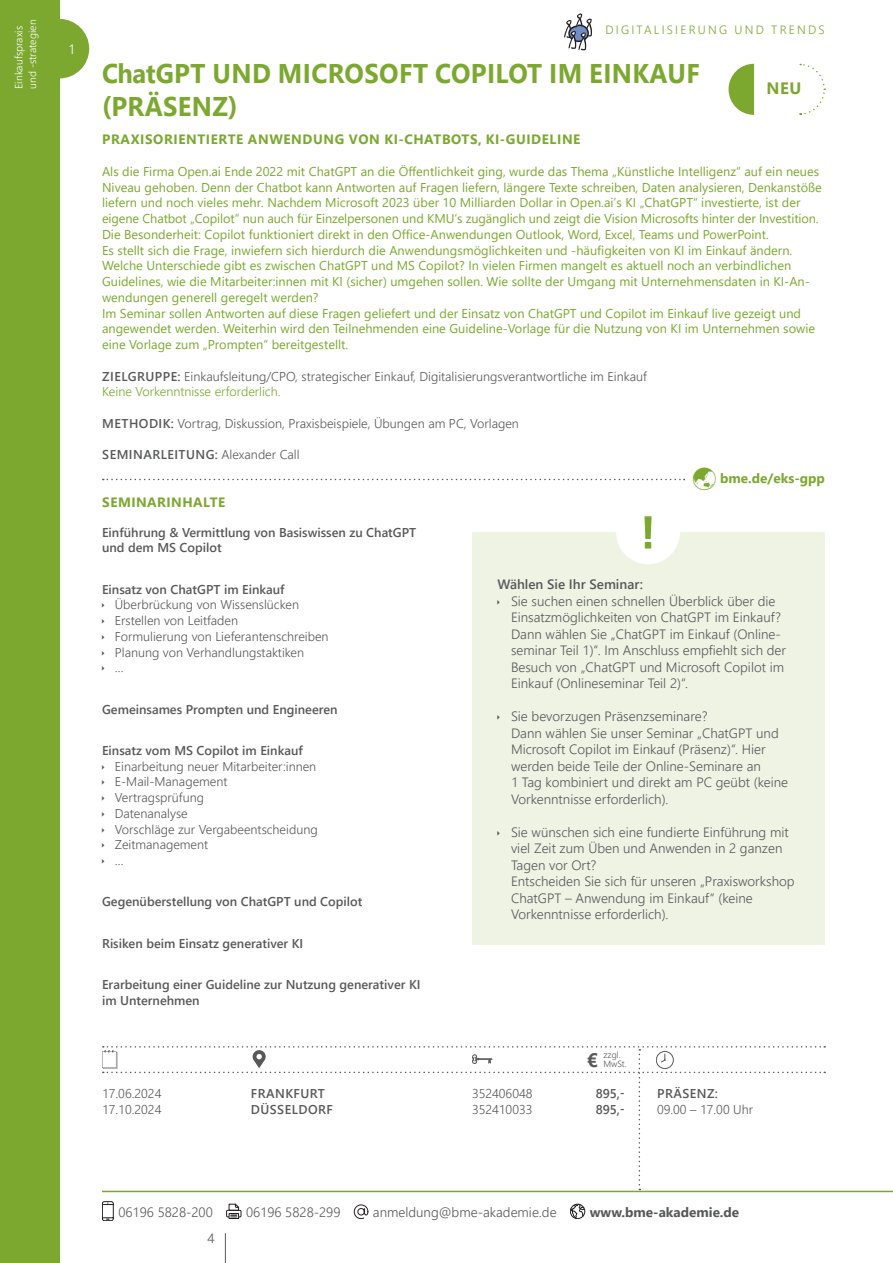
<style>
.page{position:relative;width:893px;height:1263px;background:#fff}
.page>*{position:absolute;margin:0;border:0;box-sizing:border-box;transform-origin:0 0}
.t1{font:700 27px/33px "Segoe UI";letter-spacing:.015em;color:#7ca830;scale:.95 1}
.t2{font:700 19.5px "Segoe UI";color:#57585a}
.t3{font:700 16.5px "Segoe UI";color:#7ca830}
.t4{font:300 13.5px/16.5px "Segoe UI";color:#57585a}
.t5{font:700 13.5px "Segoe UI";letter-spacing:.045em;color:#7ca830}
.t6{font:600 13.5px "Segoe UI";color:#57585a}
.t7{font:700 13.5px "Segoe UI";color:#57585a}
.t8{font:700 13.5px "Segoe UI";color:#7ca830}
.t9{font:300 13.5px "Segoe UI";color:#fff}
.t10{font:12.75px/15.8px "Segoe UI";color:#7ca830}
.t11{font:300 12.75px/15.8px "Segoe UI";color:#57585a}
.t12{font:600 12.75px/15.8px "Segoe UI";color:#57585a}
.t13{font:600 12.75px "Segoe UI";letter-spacing:.035em;color:#57585a}
.t14{font:300 12px "Segoe UI";letter-spacing:.185em;color:#7ca830}
.t15{font:300 10.5px/13.5px "Segoe UI";color:#fff}
.t16{font:300 9px/9px "Segoe UI";color:#57585a}
.s1{font-weight:600}
.s2{color:#7ca830}
.s3{font-weight:300}
</style>
<div class="page">
<hr style="left:102px;top:1191px;width:791px;height:1px;background:#7ca830">
<svg style="left:102px;top:1046px;width:723px;height:144px"></svg>
<div style="left:30px;top:19px;width:59px;height:59px;background:#7ca830;border-radius:50%"></div>
<div style="left:0;top:0;width:60px;height:1263px;background:#7ca830"></div>
<hr style="left:225px;top:1233px;width:1px;height:30px;background:#57585a">
<svg style="left:102px;top:1201px;width:12px;height:20px"></svg>
<div style="left:226px;top:1210px;width:15px;height:7px;border:1px solid #231f20"></div>
<svg style="left:229px;top:1204px;width:10px;height:15px"></svg>
<svg style="left:354px;top:1205px;width:14px;height:14px"></svg>
<svg style="left:570px;top:1204px;width:15px;height:15px"></svg>
<div style="left:570px;top:1204px;width:15px;height:15px;border:1px solid #231f20;border-radius:50%"></div>
<svg style="left:729px;top:64px;width:25px;height:51px"></svg>
<svg style="left:799px;top:63px;width:27px;height:52px"></svg>
<svg style="left:564px;top:13px;width:28px;height:37px"></svg>
<svg style="left:103px;top:479px;width:582px;height:1px"></svg>
<div style="left:472px;top:532px;width:353px;height:413px;background:#eef3e4"></div>
<div style="left:616px;top:500px;width:64px;height:64px;background:#fff;border-radius:50%"></div>
<svg style="left:644px;top:516px;width:8px;height:32px"></svg>
<p class="t15" style="left:11px;top:89px;width:71px;rotate:-90deg">Einkaufspraxis und -strategien</p>
<p class="t9" style="left:68px;top:37px;width:9px">1</p>
<p class="t14" style="left:605px;top:19px;width:221px">DIGITALISIERUNG UND TRENDS</p>
<h1 class="t1" style="left:102px;top:55px;width:631px">ChatGPT UND MICROSOFT COPILOT IM EINKAUF (PRÄSENZ)</h1>
<p class="t5" style="left:102px;top:127px;width:480px">PRAXISORIENTIERTE ANWENDUNG VON KI-CHATBOTS, KI-GUIDELINE</p>
<p class="t10" style="left:102px;top:162px;width:721px">Als die Firma Open.ai Ende 2022 mit ChatGPT an die Öffentlichkeit ging, wurde das Thema „Künstliche Intelligenz“ auf ein neues Niveau gehoben. Denn der Chatbot kann Antworten auf Fragen liefern, längere Texte schreiben, Daten analysieren, Denkanstöße liefern und noch vieles mehr. Nachdem Microsoft 2023 über 10 Milliarden Dollar in Open.ai’s KI „ChatGPT“ investierte, ist der eigene Chatbot „Copilot“ nun auch für Einzelpersonen und KMU‘s zugänglich und zeigt die Vision Microsofts hinter der Investition.<br>Die Besonderheit: Copilot funktioniert direkt in den Office-Anwendungen Outlook, Word, Excel, Teams und PowerPoint.<br>Es stellt sich die Frage, inwiefern sich hierdurch die Anwendungsmöglichkeiten und -häufigkeiten von KI im Einkauf ändern.<br>Welche Unterschiede gibt es zwischen ChatGPT und MS Copilot? In vielen Firmen mangelt es aktuell noch an verbindlichen Guidelines, wie die Mitarbeiter:innen mit KI (sicher) umgehen sollen. Wie sollte der Umgang mit Unternehmensdaten in KI-An&shy;wendungen generell geregelt werden?<br>Im Seminar sollen Antworten auf diese Fragen geliefert und der Einsatz von ChatGPT und Copilot im Einkauf live gezeigt und angewendet werden. Weiterhin wird den Teilnehmenden eine Guideline-Vorlage für die Nutzung von KI im Unternehmen sowie eine Vorlage zum „Prompten“ bereitgestellt.</p>
<p class="t11" style="left:102px;top:367px;width:546px"><span class="s1">ZIELGRUPPE:</span> Einkaufsleitung/CPO, strategischer Einkauf, Digitalisierungsverantwortliche im Einkauf<br><span class="s2">Keine Vorkenntnisse erforderlich.</span></p>
<p class="t11" style="left:102px;top:414px;width:418px"><span class="s1">METHODIK:</span> Vortrag, Diskussion, Praxisbeispiele, Übungen am PC, Vorlagen</p>
<p class="t13" style="left:102px;top:443px;width:199px">SEMINARLEITUNG: <span class="s3">Alexander Call</span></p>
<p class="t8" style="left:720px;top:465px;width:106px">bme.de/eks-gpp</p>
<p class="t5" style="left:102px;top:490px;width:124px">SEMINARINHALTE</p>
<p class="t12" style="left:102px;top:523px;width:316px">Einführung &amp; Vermittlung von Basiswissen zu ChatGPT und dem MS Copilot</p>
<p class="t12" style="left:102px;top:580px;width:184px">Einsatz von ChatGPT im Einkauf</p>
<p class="t11" style="left:115px;top:596px;width:215px">Überbrückung von Wissenslücken<br>Erstellen von Leitfaden<br>Formulierung von Lieferantenschreiben<br>Planung von Verhandlungstaktiken<br>…</p>
<p class="t12" style="left:102px;top:700px;width:237px">Gemeinsames Prompten und Engineeren</p>
<p class="t12" style="left:102px;top:741px;width:202px">Einsatz vom MS Copilot im Einkauf</p>
<p class="t11" style="left:115px;top:757px;width:204px">Einarbeitung neuer Mitarbeiter:innen<br>E-Mail-Management<br>Vertragsprüfung<br>Datenanalyse<br>Vorschläge zur Vergabeentscheidung<br>Zeitmanagement<br>…</p>
<p class="t12" style="left:102px;top:893px;width:262px">Gegenüberstellung von ChatGPT und Copilot</p>
<p class="t12" style="left:102px;top:934px;width:203px">Risiken beim Einsatz generativer KI</p>
<p class="t12" style="left:102px;top:975px;width:320px">Erarbeitung einer Guideline zur Nutzung generativer KI im Unternehmen</p>
<p class="t3" style="left:767px;top:72px;width:36px">NEU</p>
<p class="t6" style="left:497px;top:571px;width:147px">Wählen Sie Ihr Seminar:</p>
<p class="t4" style="left:511px;top:591px;width:277px">Sie suchen einen schnellen Überblick über die Einsatzmöglichkeiten von ChatGPT im Einkauf?<br>Dann wählen Sie „ChatGPT im Einkauf (Online&shy;seminar Teil 1)“. Im Anschluss empfiehlt sich der Besuch von „ChatGPT und Microsoft Copilot im Einkauf (Onlineseminar Teil 2)“.</p>
<p class="t4" style="left:511px;top:707px;width:279px">Sie bevorzugen Präsenzseminare?<br>Dann wählen Sie unser Seminar „ChatGPT und Microsoft Copilot im Einkauf (Präsenz)“. Hier werden beide Teile der Online-Seminare an<br>1 Tag kombiniert und direkt am PC geübt (keine Vorkenntnisse erforderlich).</p>
<p class="t4" style="left:511px;top:822px;width:285px">Sie wünschen sich eine fundierte Einführung mit viel Zeit zum Üben und Anwenden in 2 ganzen Tagen vor Ort?<br>Entscheiden Sie sich für unseren „Praxisworkshop ChatGPT – Anwendung im Einkauf“ (keine Vorkenntnisse erforderlich).</p>
<h2 class="t2" style="left:587px;top:1042px;width:13px">€</h2>
<p class="t16" style="left:603px;top:1050px;width:25px">zzgl.<br>MwSt.</p>
<p class="t11" style="left:102px;top:1084px;width:61px">17.06.2024</p>
<p class="t13" style="left:251px;top:1081px;width:76px">FRANKFURT</p>
<p class="t11" style="left:472px;top:1084px;width:62px">352406048</p>
<p class="t12" style="left:596px;top:1084px;width:31px">895,-</p>
<p class="t11" style="left:102px;top:1100px;width:61px">17.10.2024</p>
<p class="t13" style="left:251px;top:1097px;width:83px">DÜSSELDORF</p>
<p class="t11" style="left:472px;top:1100px;width:62px">352410033</p>
<p class="t12" style="left:596px;top:1100px;width:31px">895,-</p>
<p class="t13" style="left:657px;top:1081px;width:62px">PRÄSENZ:</p>
<p class="t11" style="left:657px;top:1100px;width:98px">09.00 – 17.00 Uhr</p>
<p class="t4" style="left:118px;top:1202px;width:96px">06196 5828-200</p>
<p class="t4" style="left:246px;top:1202px;width:96px">06196 5828-299</p>
<p class="t4" style="left:373px;top:1202px;width:185px">anmeldung@bme-akademie.de</p>
<p class="t7" style="left:590px;top:1199px;width:151px">www.bme-akademie.de</p>
<p class="t4" style="left:208px;top:1229px;width:9px">4</p>
</div>
